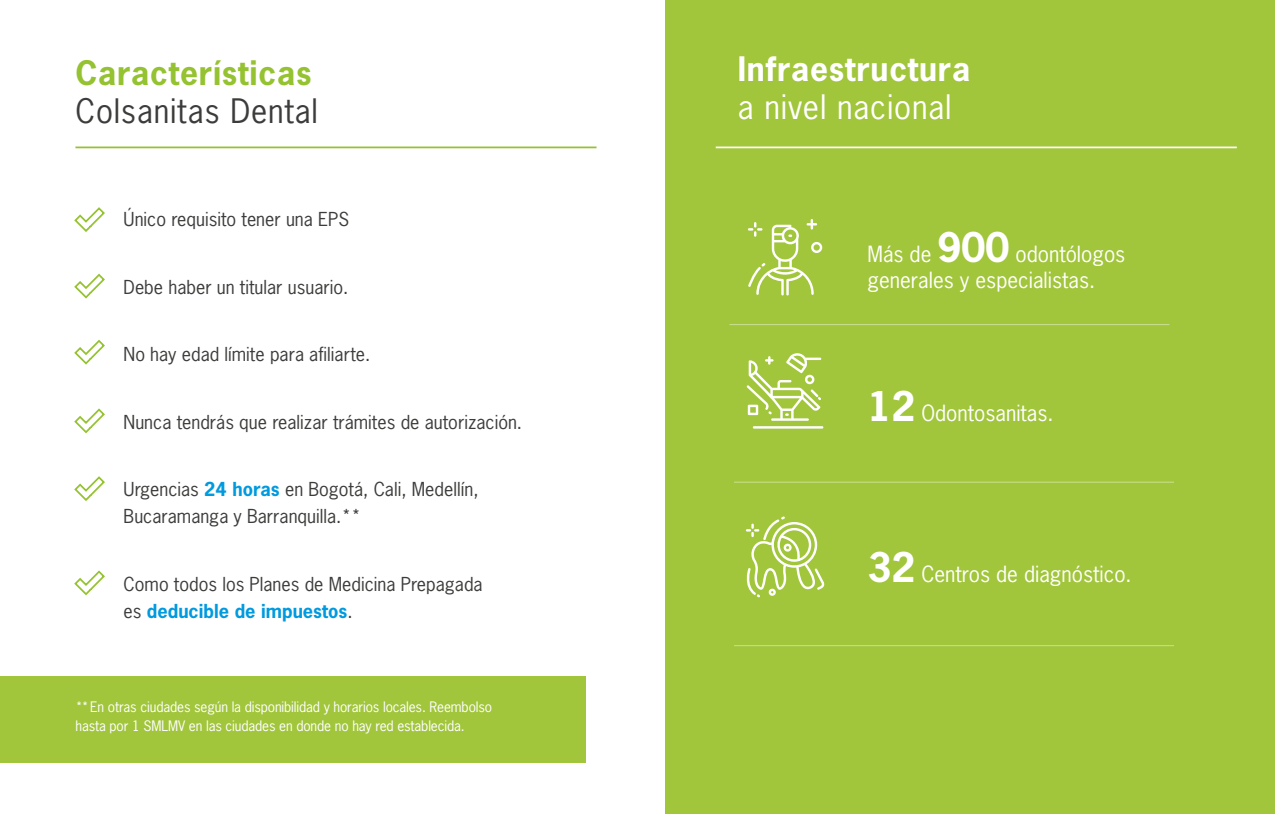
<style>
.page{position:relative;width:1275px;height:814px;background:#fff}
.page>*{position:absolute;margin:0;border:0;box-sizing:border-box;transform-origin:0 0}
.t1{font:31.68px "News Gothic Std";letter-spacing:.025em;color:#3c3c3b}
.t2{font:700 31.68px "News Gothic Std";letter-spacing:.025em;color:#95c230}
.t3{font:700 31.68px "News Gothic Std";letter-spacing:.025em;color:#fff}
.t4{font:31.68px "News Gothic Std";letter-spacing:.025em;color:#fff}
.t5{font:21px/26.2px "News Gothic Std";color:#fff}
.t6{font:18.2px/27.1px "News Gothic Std";color:#3c3c3b}
.t7{font:13.65px/18.2px "News Gothic Std";letter-spacing:-.01em;color:#fff}
.s1{font-weight:700;color:#009adf}
.s2{font-weight:700;font-size:38.5px}
</style>
<div class="page">
<div style="left:0;top:676px;width:585px;height:86px;background:#a1c53b"></div>
<div style="left:665px;top:0;width:609px;height:814px;background:#a1c53b"></div>
<hr style="left:75px;top:146px;width:521px;height:2px;background:#95c230">
<hr style="left:715px;top:146px;width:521px;height:2px;background:#fff">
<svg style="left:74px;top:207px;width:31px;height:25px"></svg>
<svg style="left:74px;top:273px;width:31px;height:26px"></svg>
<svg style="left:74px;top:339px;width:31px;height:26px"></svg>
<svg style="left:74px;top:408px;width:31px;height:26px"></svg>
<svg style="left:74px;top:476px;width:31px;height:25px"></svg>
<svg style="left:74px;top:570px;width:31px;height:26px"></svg>
<svg style="left:746px;top:353px;width:77px;height:75px"></svg>
<svg style="left:747px;top:219px;width:75px;height:76px"></svg>
<svg style="left:745px;top:516px;width:79px;height:81px"></svg>
<hr style="left:729px;top:324px;width:440px;height:1px;background:#fff">
<hr style="left:734px;top:482px;width:439px;height:1px;background:#fff">
<hr style="left:734px;top:645px;width:439px;height:1px;background:#fff">
<h1 class="t2" style="left:75px;top:52px;width:237px">Características</h1>
<h1 class="t1" style="left:75px;top:90px;width:244px">Colsanitas Dental</h1>
<p class="t6" style="left:124px;top:205px;width:227px">Único requisito tener una EPS</p>
<p class="t6" style="left:124px;top:273px;width:226px">Debe haber un titular usuario.</p>
<p class="t6" style="left:124px;top:340px;width:248px">No hay edad límite para afiliarte.</p>
<p class="t6" style="left:124px;top:408px;width:400px">Nunca tendrás que realizar trámites de autorización.</p>
<p class="t6" style="left:124px;top:475px;width:356px">Urgencias <span class="s1">24 horas</span> en Bogotá, Cali, Medellín,<br>Bucaramanga y Barranquilla.**</p>
<p class="t6" style="left:124px;top:570px;width:360px">Como todos los Planes de Medicina Prepagada es <span class="s1">deducible de impuestos</span>.</p>
<p class="t7" style="left:75px;top:698px;width:418px">** En otras ciudades según la disponibilidad y horarios locales. Reembolso hasta por 1 SMLMV en las ciudades en donde no hay red establecida.</p>
<h1 class="t3" style="left:737px;top:48px;width:234px">Infraestructura</h1>
<h1 class="t4" style="left:737px;top:87px;width:215px">a nivel nacional</h1>
<p class="t5" style="left:867px;top:241px;width:259px">Más de <span class="s2">900</span> odontólogos generales y especialistas.</p>
<p class="t5" style="left:867px;top:400px;width:188px"><span class="s2">12</span> Odontosanitas.</p>
<p class="t5" style="left:867px;top:561px;width:266px"><span class="s2">32</span> Centros de diagnóstico.</p>
</div>
